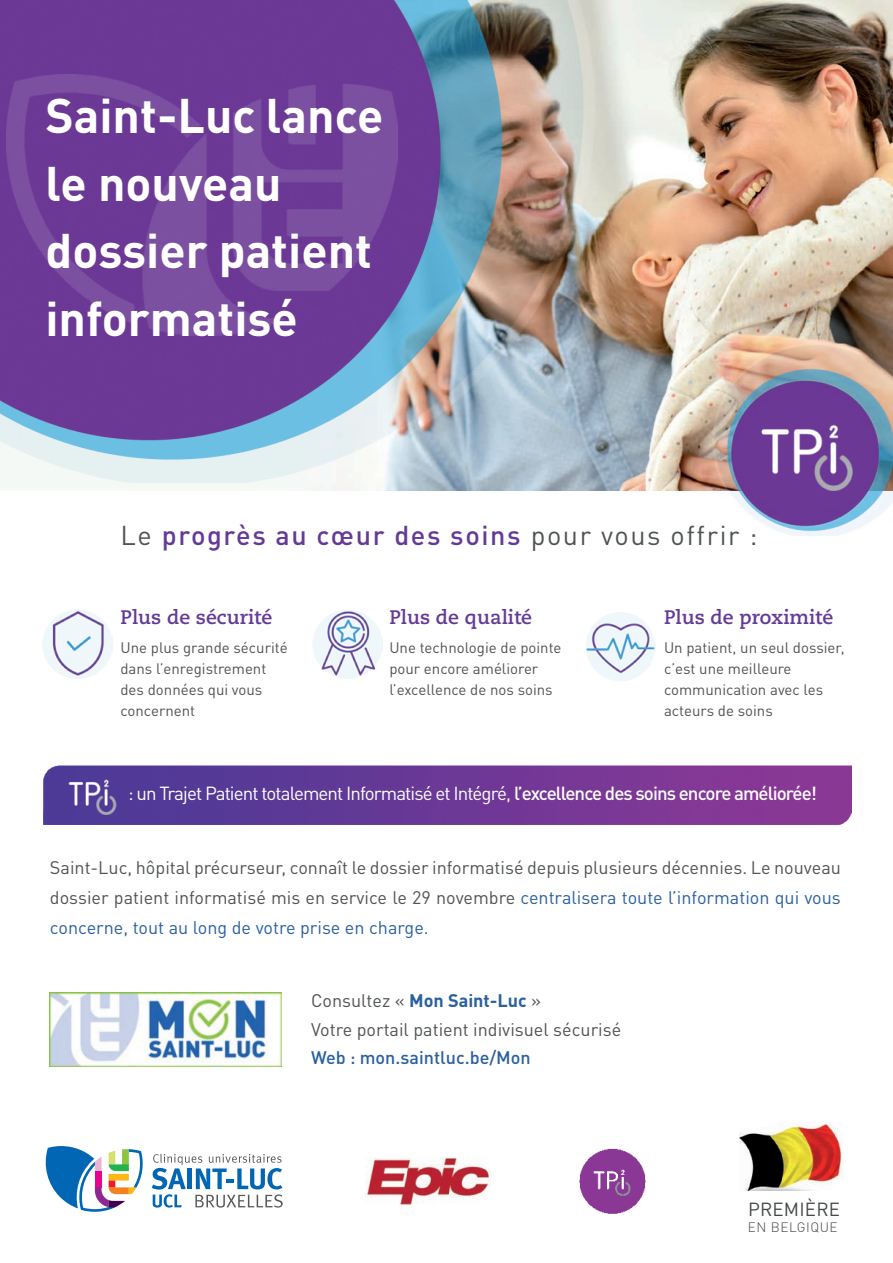
<style>
.page{position:relative;width:893px;height:1263px;background:#fff}
.page>*{position:absolute;margin:0;border:0;box-sizing:border-box;transform-origin:0 0}
.t1{font:700 48px/67.5px "DINOT";color:#fff}
.t2{font:500 27px "DINOT";letter-spacing:.06em;color:#643a96}
.t3{font:700 19.5px "Caecilia LT Std";color:#643a96}
.t4{font:18.75px "DINOT";letter-spacing:-.05em;color:#fff}
.t5{font:18.75px "DINOT";letter-spacing:.01em;color:#454849}
.t6{font:18px/30px "DINOT";color:#505354;text-align:justify}
.t7{font:500 18px "DINOT";color:#2b609f}
.t8{font:15px/21px "DINOT";color:#505354}
.t9{font:300 13.5px "DINOT";letter-spacing:.04em;color:#454849}
.s1{font-weight:400;color:#505354}
.s2{font-weight:500}
.s3{color:#2b609f}
.s4{font-weight:700;color:#2b609f}
</style>
<div class="page">
<img style="left:44px;top:765px;width:808px;height:59px">
<img style="left:0;top:0;width:893px;height:491px">
<svg style="left:152px;top:1154px;width:131px;height:53px"></svg>
<svg style="left:46px;top:1146px;width:97px;height:66px"></svg>
<img style="left:366px;top:1157px;width:124px;height:49px">
<img style="left:739px;top:1121px;width:105px;height:70px">
<img style="left:0;top:0;width:595px;height:482px">
<img style="left:586px;top:612px;width:69px;height:69px">
<img style="left:710px;top:337px;width:183px;height:199px">
<img style="left:312px;top:610px;width:70px;height:69px">
<img style="left:43px;top:609px;width:69px;height:70px">
<img style="left:754px;top:419px;width:105px;height:75px">
<img style="left:65px;top:777px;width:54px;height:39px">
<img style="left:579px;top:1148px;width:67px;height:66px">
<img style="left:7px;top:74px;width:390px;height:262px">
<img style="left:50px;top:992px;width:232px;height:74px">
<h1 class="t1" style="left:45px;top:81px;width:339px">Saint-Luc lance le nouveau dossier patient informatisé</h1>
<h2 class="t2" style="left:120px;top:518px;width:638px"><span class="s1">Le</span> progrès au cœur des soins <span class="s1">pour vous offrir :</span></h2>
<p class="t3" style="left:120px;top:606px;width:153px">Plus de sécurité</p>
<p class="t3" style="left:389px;top:606px;width:144px">Plus de qualité</p>
<p class="t3" style="left:664px;top:606px;width:171px">Plus de proximité</p>
<p class="t8" style="left:389px;top:636px;width:174px">Une technologie de pointe pour encore améliorer l’excellence de nos soins</p>
<p class="t8" style="left:664px;top:636px;width:182px">Un patient, un seul dossier, c’est une meilleure communication avec les acteurs de soins</p>
<p class="t8" style="left:120px;top:636px;width:169px">Une plus grande sécurité dans l’enregistrement des données qui vous concernent</p>
<p class="t4" style="left:128px;top:782px;width:691px">: un Trajet Patient totalement Informatisé et Intégré, <span class="s2">l’excellence des soins encore améliorée!</span></p>
<p class="t6" style="left:50px;top:852px;width:792px">Saint-Luc, hôpital précurseur, connaît le dossier informatisé depuis plusieurs décennies. Le nouveau dossier patient informatisé mis en service le 29 novembre <span class="s3">centralisera toute l’information qui vous concerne, tout au long de votre prise en charge.</span></p>
<p class="t6" style="left:311px;top:986px;width:312px;line-height:28.5px">Consultez « <span class="s4">Mon Saint-Luc</span> »<br>Votre portail patient indivisuel sécurisé</p>
<p class="t7" style="left:311px;top:1046px;width:221px">Web : mon.saintluc.be/Mon</p>
<p class="t5" style="left:748px;top:1197px;width:94px">PREMIÈRE</p>
<p class="t9" style="left:748px;top:1219px;width:91px">EN BELGIQUE</p>
</div>
